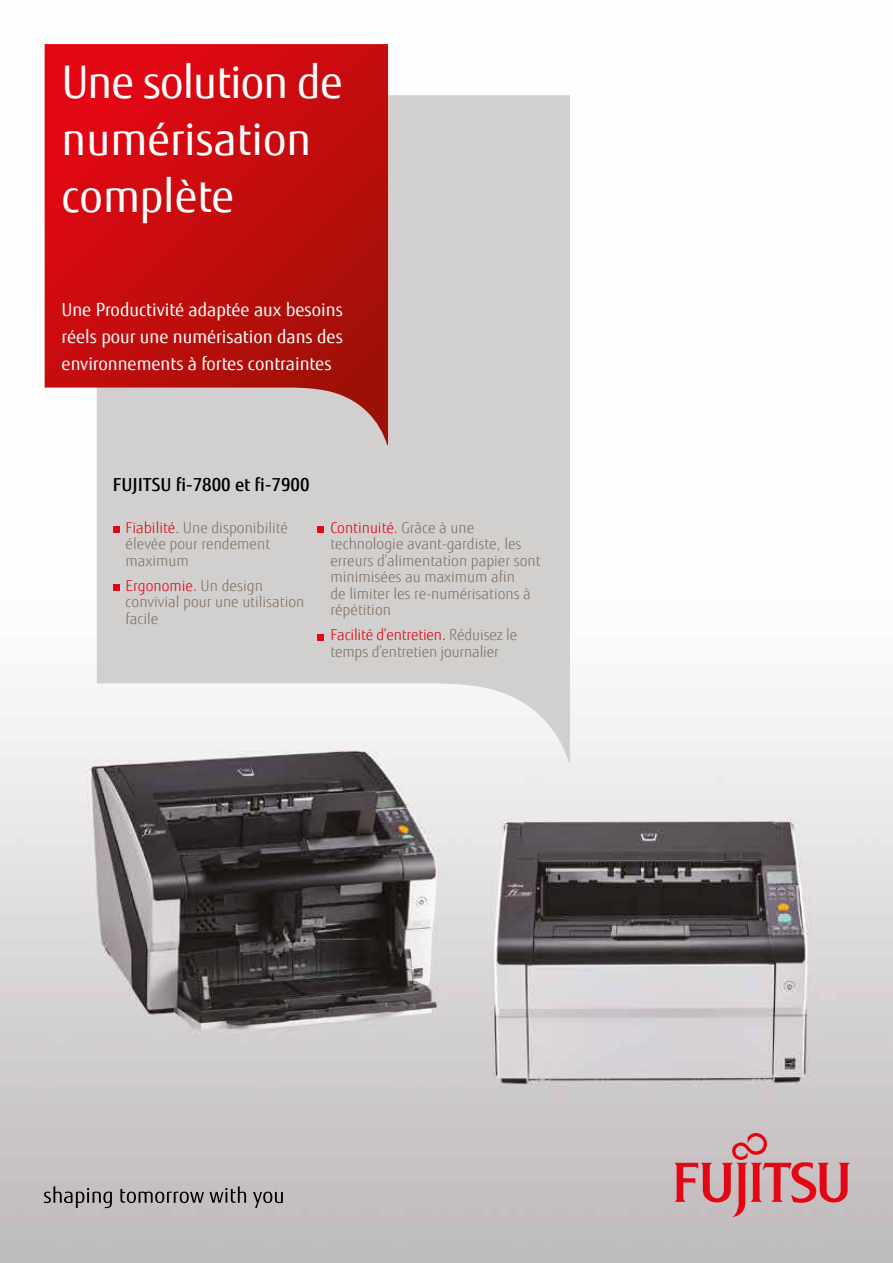
<style>
.page{position:relative;width:893px;height:1263px;background:#fff}
.page>*{position:absolute;margin:0;border:0;box-sizing:border-box;transform-origin:0 0}
.t1{font:45px/57px "Fujitsu Sans";color:#fff}
.t2{font:18px/27px "Fujitsu Sans";color:#fff;text-align:justify}
.t3{font:500 18px "Fujitsu Sans";color:#000}
.t4{font:300 15px/16.5px "Fujitsu Sans";color:#847363}
.s1{color:#e30613}
</style>
<div class="page">
<img style="left:0;top:44px;width:893px;height:1219px">
<svg style="left:674px;top:1133px;width:176px;height:84px;background:#cd989c"></svg>
<svg style="left:44px;top:1186px;width:68px;height:22px"></svg>
<svg style="left:120px;top:1186px;width:126px;height:17px;background:#959092"></svg>
<svg style="left:253px;top:1191px;width:30px;height:17px"></svg>
<svg style="left:97px;top:95px;width:473px;height:667px;background:#d6d4d3"></svg>
<svg style="left:45px;top:44px;width:343px;height:401px;background:#c72728"></svg>
<div style="left:113px;top:526px;width:6px;height:7px;background:#e30613"></div>
<div style="left:113px;top:584px;width:6px;height:7px;background:#e30613"></div>
<div style="left:318px;top:526px;width:6px;height:7px;background:#e30613"></div>
<svg style="left:318px;top:634px;width:6px;height:6px"></svg>
<h1 class="t1" style="left:62px;top:54px;width:283px">Une solution de numérisation complète</h1>
<p class="t2" style="left:62px;top:296px;width:283px">Une Productivité adaptée aux besoins réels pour une numérisation dans des environnements à fortes contraintes</p>
<p class="t3" style="left:113px;top:474px;width:198px">FUJITSU fi-7800 et fi-7900</p>
<p class="t4" style="left:126px;top:520px;width:164px"><span class="s1">Fiabilité.</span> Une disponibilité élevée pour rendement maximum</p>
<p class="t4" style="left:126px;top:578px;width:180px"><span class="s1">Ergonomie.</span> Un design convivial pour une utilisation facile</p>
<p class="t4" style="left:330px;top:520px;width:212px"><span class="s1">Continuité.</span> Grâce à une technologie avant-gardiste, les erreurs d’alimentation papier sont minimisées au maximum afin<br>de limiter les re-numérisations à répétition</p>
<p class="t4" style="left:330px;top:627px;width:188px"><span class="s1">Facilité d’entretien.</span> Réduisez le temps d’entretien journalier</p>
</div>
